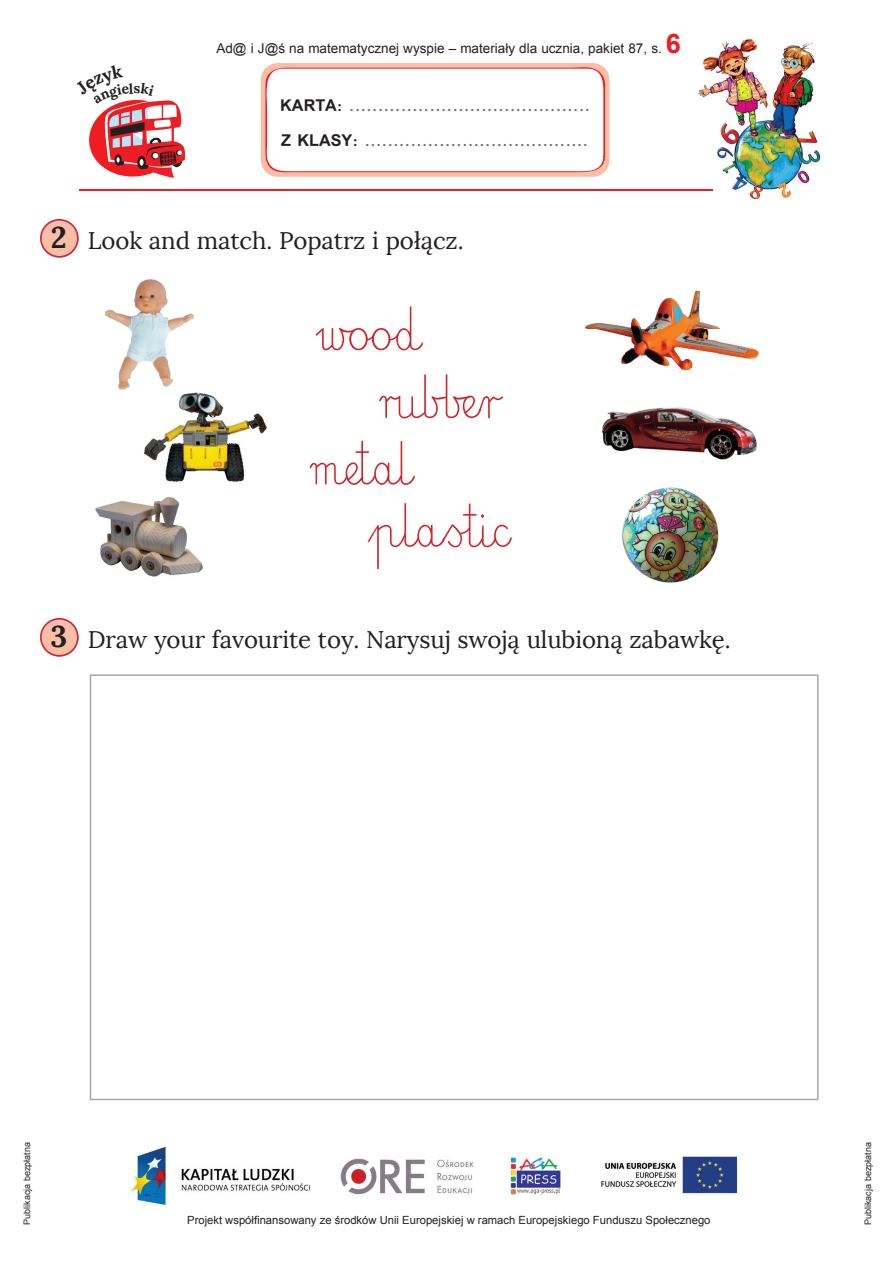
<style>
.page{position:relative;width:893px;height:1263px;background:#fff}
.page>*{position:absolute;margin:0;border:0;box-sizing:border-box;transform-origin:0 0}
.t1{font:24px "Lora";letter-spacing:-.005em;color:#231f20}
.t2{font:700 18px/35.2px "Simplified Arabic";color:#6c6d70}
.t3{font:13.5px "Arial";color:#231f20}
.t4{font:11.25px "Arial";color:#231f20}
.t5{font:9px "Arial";color:#231f20}
.s1{font-weight:700;font-size:27px;color:#ee1d23}
.s2{color:#231f20}
.s3{font-weight:700;font-size:30px}
</style>
<div class="page">
<hr style="left:79px;top:189px;width:633px;height:2px;background:#ee1d23">
<div style="left:261px;top:63px;width:348px;height:114px;background:#fabda6;border-radius:17px"></div>
<svg style="left:262px;top:66px;width:343px;height:108px;background:#fef6f5"></svg>
<img style="left:698px;top:38px;width:123px;height:162px">
<svg style="left:698px;top:189px;width:14px;height:2px"></svg>
<img style="left:130px;top:1146px;width:608px;height:59px">
<svg style="left:40px;top:219px;width:39px;height:39px"></svg>
<svg style="left:40px;top:618px;width:39px;height:39px"></svg>
<svg style="left:90px;top:674px;width:729px;height:426px"></svg>
<img style="left:144px;top:426px;width:34px;height:56px">
<img style="left:178px;top:393px;width:89px;height:89px">
<img style="left:95px;top:497px;width:108px;height:80px">
<img style="left:602px;top:407px;width:155px;height:55px">
<img style="left:585px;top:290px;width:174px;height:83px">
<svg style="left:316px;top:306px;width:107px;height:44px"></svg>
<svg style="left:367px;top:503px;width:145px;height:66px"></svg>
<svg style="left:379px;top:374px;width:124px;height:44px"></svg>
<svg style="left:310px;top:441px;width:105px;height:44px"></svg>
<img style="left:622px;top:487px;width:97px;height:96px">
<img style="left:105px;top:279px;width:90px;height:76px">
<img style="left:131px;top:355px;width:42px;height:25px">
<img style="left:118px;top:355px;width:13px;height:35px">
<img style="left:127px;top:380px;width:77px;height:22px">
<svg style="left:89px;top:100px;width:96px;height:78px"></svg>
<p class="t3" style="left:216px;top:39px;width:466px">Ad@ i J@ś na matematycznej wyspie – materiały dla ucznia, pakiet 87, s. <span class="s1">6</span></p>
<p class="t2" style="left:280px;top:88px;width:311px"><span class="s2">KARTA:</span> ..........................................<br><span class="s2">Z KLASY:</span> .......................................</p>
<h1 class="t1" style="left:51px;top:225px;width:414px"><span class="s3">2</span> Look and match. Popatrz i połącz.</h1>
<h1 class="t1" style="left:50px;top:624px;width:682px"><span class="s3">3</span> Draw your favourite toy. Narysuj swoją ulubioną zabawkę.</h1>
<p class="t5" style="left:21px;top:1225px;width:84px;rotate:-90deg">Publikacja bezpłatna</p>
<p class="t4" style="left:187px;top:1212px;width:525px">Projekt współfinansowany ze środków Unii Europejskiej w ramach Europejskiego Funduszu Społecznego</p>
<p class="t5" style="left:862px;top:1225px;width:84px;rotate:-90deg">Publikacja bezpłatna</p>
</div>
